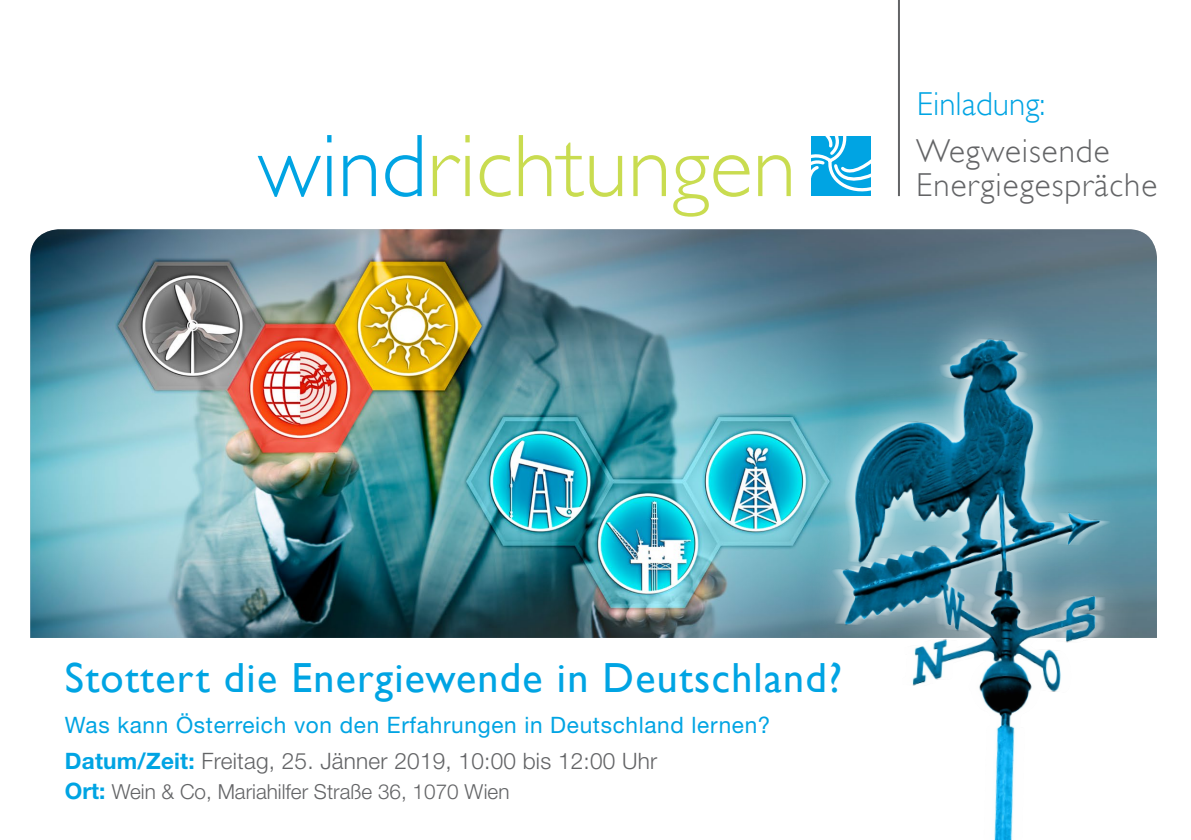
<style>
.page{position:relative;width:1191px;height:840px;background:#fff}
.page>*{position:absolute;margin:0;border:0;box-sizing:border-box;transform-origin:0 0}
.t1{font:300 89.4px "Gill Sans";color:#c9dc50}
.t2{font:42px "Gill Sans";letter-spacing:.03em;color:#00a4e3}
.t3{font:300 33.2px/34px "Gill Sans";letter-spacing:.03em;color:#636466}
.t4{font:300 33.2px "Gill Sans";color:#00a4e3}
.t5{font:22.6px/35.8px "Helvetica Neue LT Std";letter-spacing:.03em;color:#00a4e3}
.t6{font:300 20.8px "Helvetica Neue LT Std";color:#636466}
.s1{color:#00a4e3}
.s2{font-weight:700}
.s3{font-weight:300;color:#636466}
.s4{font-weight:700;font-size:22.6px;color:#00a4e3}
</style>
<div class="page">
<img style="left:30px;top:229px;width:1127px;height:408px">
<hr style="left:898px;top:0;width:2px;height:196px;background:#636466">
<svg style="left:811px;top:136px;width:60px;height:60px"></svg>
<svg style="left:761px;top:278px;width:396px;height:360px;background:#5895a6"></svg>
<img style="left:812px;top:304px;width:345px;height:535px">
<h3 class="t4" style="left:917px;top:85px;width:130px">Einladung:</h3>
<h1 class="t1" style="left:258px;top:115px;width:540px"><span class="s1">wind</span>richtungen</h1>
<h3 class="t3" style="left:916px;top:134px;width:242px">Wegweisende<br>Energiegespräche</h3>
<h2 class="t2" style="left:65px;top:652px;width:779px">Stottert die Energiewende in Deutschland?</h2>
<p class="t5" style="left:65px;top:706px;width:707px">Was kann Österreich von den Erfahrungen in Deutschland lernen?<br><span class="s2">Datum/Zeit:</span> <span class="s3">Freitag, 25. Jänner 2019, 10:00 bis 12:00 Uhr</span></p>
<p class="t6" style="left:65px;top:778px;width:446px"><span class="s4">Ort:</span> Wein &amp; Co, Mariahilfer Straße 36, 1070 Wien</p>
</div>
